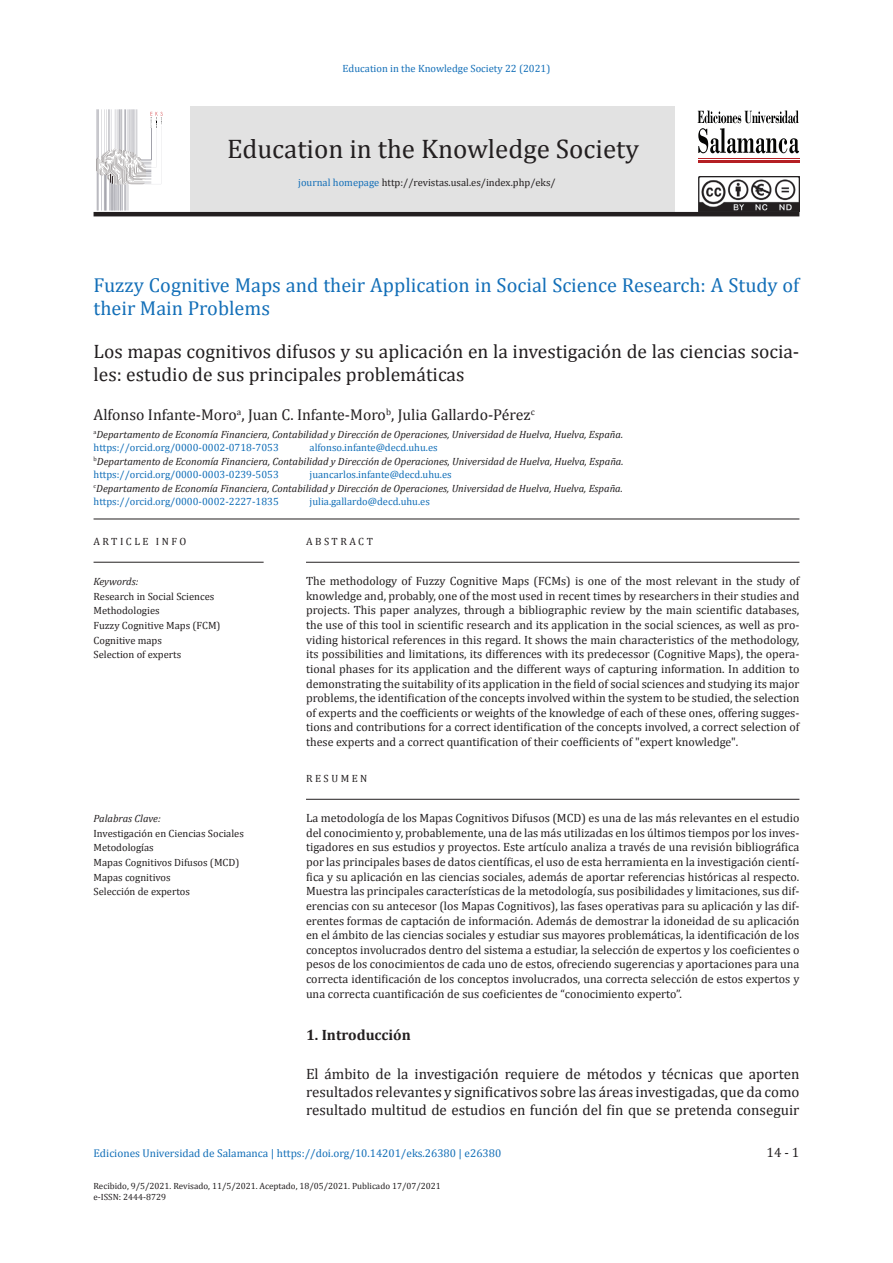
<style>
.page{position:relative;width:893px;height:1263px;background:#fff}
.page>*{position:absolute;margin:0;border:0;box-sizing:border-box;transform-origin:0 0}
.t1{font:27px "Cambria";color:#231f20}
.t2{font:20.25px/22.5px "Cambria";color:#136fb8}
.t3{font:19.5px/22.5px "Cambria";color:#231f20}
.t4{font:15.75px "Cambria";color:#231f20}
.t5{font:15px/18px "Cambria";color:#231f20;text-align:justify}
.t6{font:700 15px "Cambria";color:#231f20}
.t7{font:13.5px "Cambria";color:#231f20}
.t8{font:12px/14.7px "Cambria";color:#231f20;text-align:justify}
.t9{font:11.25px "Cambria";color:#136fb8}
.t10{font:italic 10.5px/13.5px "Cambria";color:#231f20}
.t11{font:10.5px/14.7px "Cambria";color:#231f20}
.t12{font:10.5px "Cambria";color:#136fb8}
.t13{font:10.5px "Cambria";letter-spacing:.24em;color:#231f20}
.t14{font:9px/10.5px "Cambria";color:#231f20}
.s1{color:#136fb8}
.s2{font-style:normal;color:#136fb8}
</style>
<div class="page">
<div style="left:191px;top:106px;width:484px;height:106px;background:#e2e2e2"></div>
<svg style="left:96px;top:109px;width:67px;height:103px"></svg>
<img style="left:699px;top:176px;width:100px;height:36px">
<svg style="left:698px;top:110px;width:101px;height:43px"></svg>
<hr style="left:698px;top:158px;width:101px;height:1px;background:#b51f23">
<hr style="left:698px;top:160px;width:101px;height:2px;background:#b51f23">
<hr style="left:94px;top:212px;width:705px;height:4px;background:#231f20">
<hr style="left:94px;top:562px;width:170px;height:1px;background:#231f20">
<hr style="left:306px;top:562px;width:493px;height:1px;background:#231f20">
<hr style="left:306px;top:799px;width:493px;height:1px;background:#231f20">
<hr style="left:94px;top:519px;width:705px;height:1px;background:#231f20">
<p class="t12" style="left:343px;top:62px;width:209px">Education in the Knowledge Society 22 (2021)</p>
<h1 class="t1" style="left:227px;top:132px;width:413px">Education in the Knowledge Society</h1>
<p class="t11" style="left:298px;top:175px;width:259px"><span class="s1">journal homepage</span> http://revistas.usal.es/index.php/eks/</p>
<h2 class="t2" style="left:94px;top:274px;width:707px">Fuzzy Cognitive Maps and their Application in Social Science Research: A Study of their Main Problems</h2>
<h3 class="t3" style="left:94px;top:340px;width:707px">Los mapas cognitivos difusos y su aplicación en la investigación de las ciencias socia&shy;les: estudio de sus principales problemáticas</h3>
<h3 class="t4" style="left:94px;top:406px;width:443px">Alfonso Infante-Moro<sup>a</sup>, Juan C. Infante-Moro<sup>b</sup>, Julia Gallardo-Pérez<sup>c</sup></h3>
<p class="t10" style="left:94px;top:427px;width:531px"><sup>a</sup>Departamento de Economía Financiera, Contabilidad y Dirección de Operaciones, Universidad de Huelva, Huelva, España. <span class="s2">https://orcid.org/0000-0002-0718-7053</span></p>
<p class="t10" style="left:94px;top:441px;width:531px;text-indent:216px"><span class="s2">alfonso.infante@decd.uhu.es<br></span><sup>b</sup>Departamento de Economía Financiera, Contabilidad y Dirección de Operaciones, Universidad de Huelva, Huelva, España. <span class="s2">https://orcid.org/0000-0003-0239-5053</span></p>
<p class="t10" style="left:94px;top:468px;width:531px;text-indent:216px"><span class="s2">juancarlos.infante@decd.uhu.es<br></span><sup>c</sup>Departamento de Economía Financiera, Contabilidad y Dirección de Operaciones, Universidad de Huelva, Huelva, España. <span class="s2">https://orcid.org/0000-0002-2227-1835</span></p>
<p class="t12" style="left:310px;top:496px;width:122px">julia.gallardo@decd.uhu.es</p>
<p class="t13" style="left:94px;top:535px;width:94px">ARTICLE INFO</p>
<p class="t10" style="left:94px;top:574px;width:46px">Keywords:</p>
<p class="t11" style="left:94px;top:589px;width:129px">Research in Social Sciences<br>Methodologies<br>Fuzzy Cognitive Maps (FCM)<br>Cognitive maps<br>Selection of experts</p>
<p class="t10" style="left:94px;top:811px;width:69px">Palabras Clave:</p>
<p class="t11" style="left:94px;top:826px;width:152px">Investigación en Ciencias Sociales<br>Metodologías<br>Mapas Cognitivos Difusos (MCD)<br>Mapas cognitivos<br>Selección de expertos</p>
<p class="t13" style="left:306px;top:535px;width:68px">ABSTRACT</p>
<p class="t8" style="left:306px;top:574px;width:495px">The methodology of Fuzzy Cognitive Maps (FCMs) is one of the most relevant in the study of knowledge and, probably, one of the most used in recent times by researchers in their studies and projects. This paper analyzes, through a bibliographic review by the main scientific databases, the use of this tool in scientific research and its application in the social sciences, as well as pro&shy;viding historical references in this regard. It shows the main characteristics of the methodology, its possibilities and limitations, its differences with its predecessor (Cognitive Maps), the opera&shy;tional phases for its application and the different ways of capturing information. In addition to demonstrating the suitability of its application in the field of social sciences and studying its major problems, the identification of the concepts involved within the system to be studied, the selection of experts and the coefficients or weights of the knowledge of each of these ones, offering sugges&shy;tions and contributions for a correct identification of the concepts involved, a correct selection of these experts and a correct quantification of their coefficients of "expert knowledge".</p>
<p class="t13" style="left:306px;top:772px;width:63px">RESUMEN</p>
<p class="t8" style="left:306px;top:811px;width:495px">La metodología de los Mapas Cognitivos Difusos (MCD) es una de las más relevantes en el estudio del conocimiento y, probablemente, una de las más utilizadas en los últimos tiempos por los inves&shy;tigadores en sus estudios y proyectos. Este artículo analiza a través de una revisión bibliográfica por las principales bases de datos científicas, el uso de esta herramienta en la investigación cientí&shy;fica y su aplicación en las ciencias sociales, además de aportar referencias históricas al respecto.<br>Muestra las principales características de la metodología, sus posibilidades y limitaciones, sus dif&shy;erencias con su antecesor (los Mapas Cognitivos), las fases operativas para su aplicación y las dif&shy;erentes formas de captación de información. Además de demostrar la idoneidad de su aplicación en el ámbito de las ciencias sociales y estudiar sus mayores problemáticas, la identificación de los conceptos involucrados dentro del sistema a estudiar, la selección de expertos y los coeficientes o pesos de los conocimientos de cada uno de estos, ofreciendo sugerencias y aportaciones para una correcta identificación de los conceptos involucrados, una correcta selección de estos expertos y una correcta cuantificación de sus coeficientes de “conocimiento experto”.</p>
<p class="t6" style="left:306px;top:1024px;width:106px">1. Introducción</p>
<p class="t5" style="left:306px;top:1064px;width:495px">El ámbito de la investigación requiere de métodos y técnicas que aporten resultados relevantes y significativos sobre las áreas investigadas, que da como resultado multitud de estudios en función del fin que se pretenda conseguir</p>
<p class="t9" style="left:94px;top:1146px;width:409px">Ediciones Universidad de Salamanca | https://doi.org/10.14201/eks.26380 | e26380</p>
<p class="t7" style="left:767px;top:1144px;width:34px">14 - 1</p>
<p class="t14" style="left:94px;top:1181px;width:349px">Recibido, 9/5/2021. Revisado, 11/5/2021. Aceptado, 18/05/2021. Publicado 17/07/2021 e-ISSN: 2444-8729</p>
</div>
